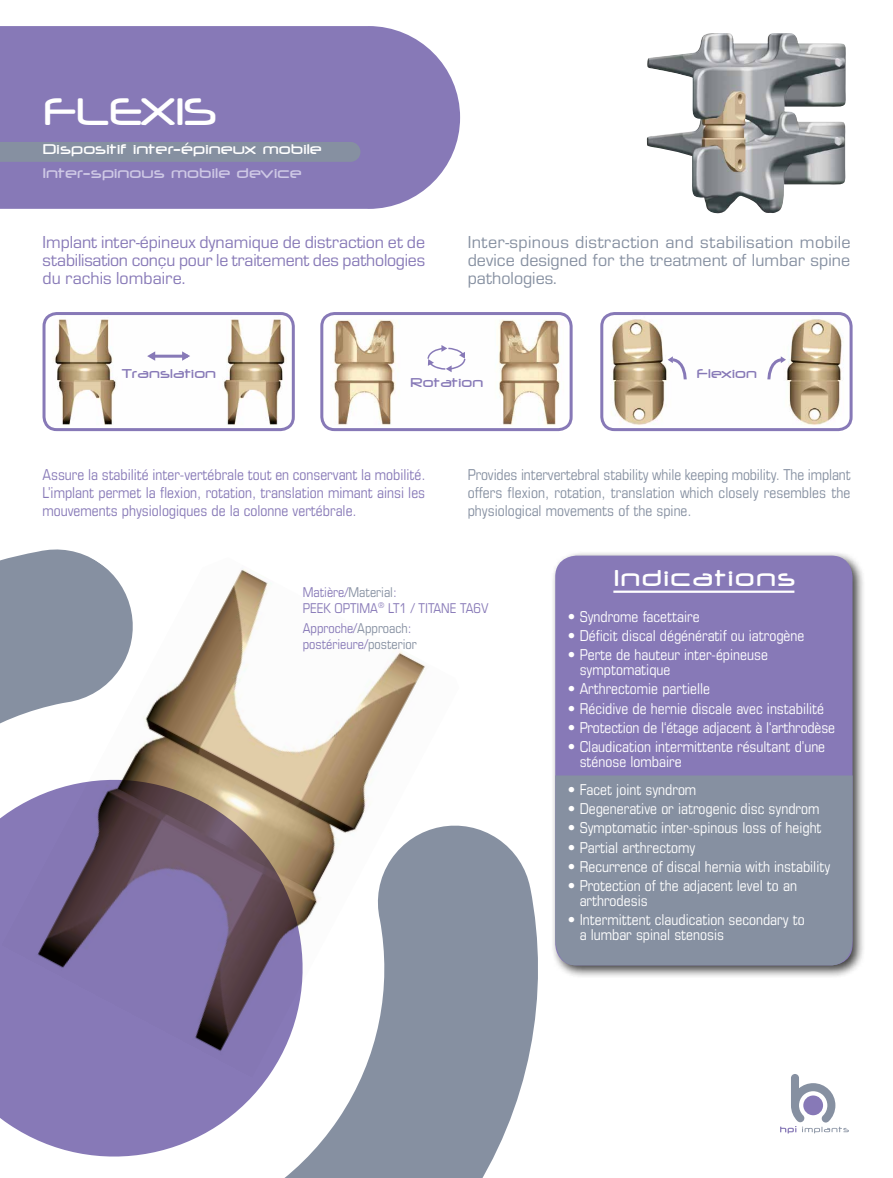
<style>
.page{position:relative;width:893px;height:1178px;background:#fff}
.page>*{position:absolute;margin:0;border:0;box-sizing:border-box;transform-origin:0 0}
.t1{font:500 45px "Neuropol";letter-spacing:-.005em;color:#fff}
.t2{font:500 27px "Neuropol";letter-spacing:.08em;color:#fff}
.t3{font:18px/18px "Eurostile T";letter-spacing:-.01em;color:#8779b7;text-align:justify}
.t4{font:18px/18px "Eurostile T";color:#8690a1;text-align:justify}
.t5{font:500 16.5px "Neuropol";letter-spacing:.025em;color:#fff}
.t6{font:500 16.5px "Neuropol";letter-spacing:.025em;color:#cec8e5}
.t7{font:condensed 15px/15px "Eurostile";color:#fff}
.t8{font:condensed 15px/18px "Eurostile";color:#8779b7;text-align:justify}
.t9{font:condensed 15px/18px "Eurostile";color:#8690a1;text-align:justify}
.t10{font:500 15px "Neuropol";letter-spacing:.025em;color:#8779b7}
.t11{font:condensed 13.5px/16.2px "Eurostile";color:#8779b7}
.s1{color:#8690a1}
</style>
<div class="page">
<div style="left:0;top:26px;width:460px;height:183px;background:#8779b7"></div>
<div style="left:0;top:142px;width:360px;height:20px;background:#8690a1"></div>
<div style="left:550px;top:551px;width:316px;height:427px;background:#000;opacity:.75"></div>
<div style="left:555px;top:556px;width:298px;height:409px;background:#8779b7;border-radius:21px"></div>
<div style="left:555px;top:775px;width:298px;height:190px;background:#8690a1"></div>
<svg style="left:780px;top:1074px;width:69px;height:59px"></svg>
<hr style="left:613px;top:590px;width:181px;height:3px;background:#fff">
<img style="left:324px;top:316px;width:245px;height:111px">
<div style="left:320px;top:312px;width:253px;height:119px;border:3px solid #8779b7;border-radius:13px"></div>
<img style="left:44px;top:316px;width:247px;height:114px">
<div style="left:43px;top:312px;width:252px;height:119px;border:3px solid #8779b7;border-radius:13px"></div>
<hr style="left:152px;top:355px;width:36px;height:3px;background:#8779b7">
<svg style="left:147px;top:351px;width:8px;height:10px"></svg>
<svg style="left:182px;top:351px;width:8px;height:10px"></svg>
<svg style="left:427px;top:345px;width:38px;height:27px"></svg>
<svg style="left:0;top:549px;width:538px;height:629px"></svg>
<img style="left:646px;top:33px;width:200px;height:181px">
<img style="left:604px;top:316px;width:245px;height:111px">
<div style="left:600px;top:312px;width:253px;height:119px;border:3px solid #8779b7;border-radius:13px"></div>
<svg style="left:668px;top:356px;width:118px;height:26px"></svg>
<h1 class="t1" style="left:43px;top:89px;width:174px">FLEXIS</h1>
<p class="t5" style="left:43px;top:140px;width:280px">Dispositif inter-épineux mobile</p>
<p class="t6" style="left:43px;top:164px;width:260px">Inter-spinous mobile device</p>
<p class="t3" style="left:43px;top:233px;width:384px">Implant inter-épineux dynamique de distraction et de stabilisation conçu pour le traitement des pathologies du rachis lombaire.</p>
<p class="t4" style="left:468px;top:233px;width:384px">Inter-spinous distraction and stabilisation mobile device designed for the treatment of lumbar spine pathologies.</p>
<p class="t10" style="left:122px;top:366px;width:95px">Translation</p>
<p class="t10" style="left:697px;top:366px;width:61px">Flexion</p>
<p class="t10" style="left:410px;top:375px;width:74px">Rotation</p>
<p class="t8" style="left:43px;top:466px;width:385px">Assure la stabilité inter-vertébrale tout en conservant la mobilité.<br>L’implant permet la flexion, rotation, translation mimant ainsi les mouvements physiologiques de la colonne vertébrale.</p>
<p class="t9" style="left:468px;top:466px;width:384px">Provides intervertebral stability while keeping mobility. The implant offers flexion, rotation, translation which closely resembles the physiological movements of the spine.</p>
<p class="t11" style="left:303px;top:583px;width:187px">Matière/<span class="s1">Material</span>:<br>PEEK OPTIMA<sup>®</sup> LT1 / TITANE TA6V</p>
<p class="t11" style="left:303px;top:620px;width:116px">Approche/<span class="s1">Approach</span>: postérieure/<span class="s1">posterior</span></p>
<h2 class="t2" style="left:613px;top:564px;width:183px">Indications</h2>
<p class="t7" style="left:568px;top:608px;width:133px">• Syndrome facettaire</p>
<p class="t7" style="left:568px;top:628px;width:238px">• Déficit discal dégénératif ou iatrogène</p>
<p class="t7" style="left:580px;top:647px;width:190px;text-indent:-12px">• Perte de hauteur inter-épineuse symptomatique</p>
<p class="t7" style="left:568px;top:681px;width:144px">• Arthrectomie partielle</p>
<p class="t7" style="left:568px;top:700px;width:258px">• Récidive de hernie discale avec instabilité</p>
<p class="t7" style="left:568px;top:720px;width:269px">• Protection de l‘étage adjacent à l‘arthrodèse</p>
<p class="t7" style="left:580px;top:739px;width:247px;text-indent:-12px">• Claudication intermittente résultant d’une sténose lombaire</p>
<p class="t7" style="left:568px;top:782px;width:130px">• Facet joint syndrom</p>
<p class="t7" style="left:568px;top:801px;width:253px">• Degenerative or iatrogenic disc syndrom</p>
<p class="t7" style="left:568px;top:820px;width:255px">• Symptomatic inter-spinous loss of height</p>
<p class="t7" style="left:568px;top:839px;width:129px">• Partial arthrectomy</p>
<p class="t7" style="left:568px;top:859px;width:264px">• Recurrence of discal hernia with instability</p>
<p class="t7" style="left:580px;top:878px;width:219px;text-indent:-12px">• Protection of the adjacent level to an arthrodesis</p>
<p class="t7" style="left:580px;top:912px;width:226px;text-indent:-12px">• Intermittent claudication secondary to a lumbar spinal stenosis</p>
</div>
